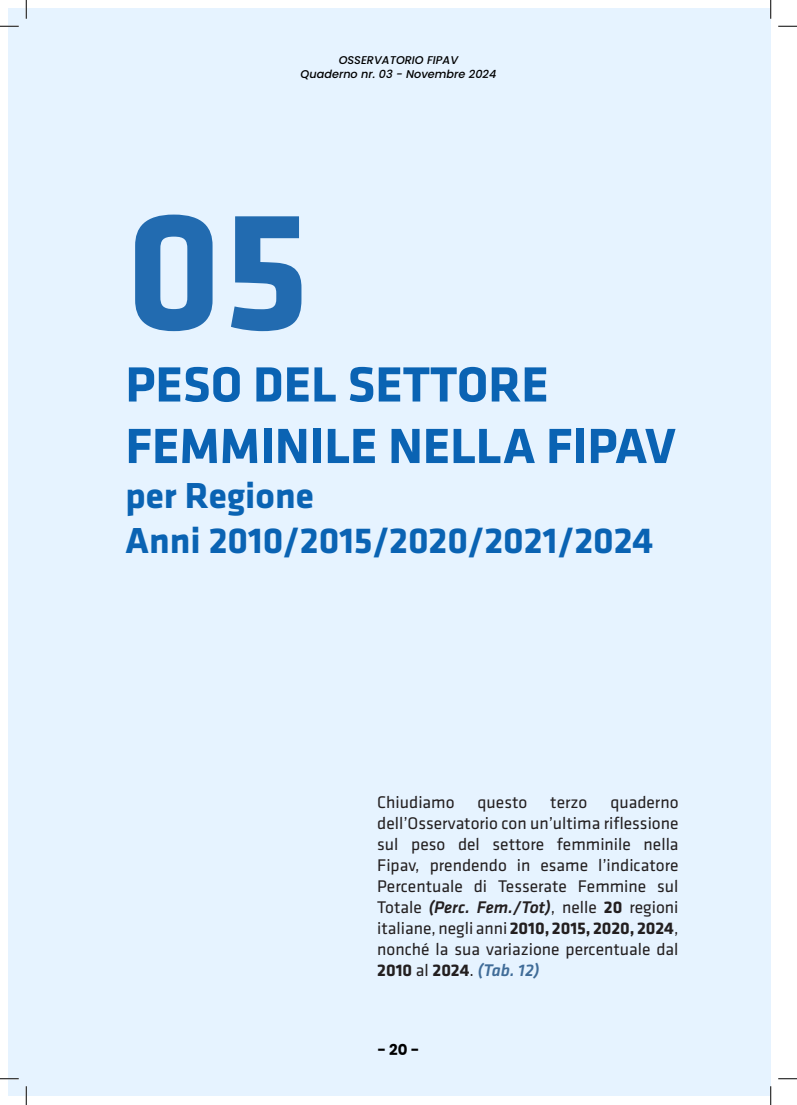
<style>
.page{position:relative;width:797px;height:1105px;background:#fff}
.page>*{position:absolute;margin:0;border:0;box-sizing:border-box;transform-origin:0 0}
.t1{font:700 175px "Klavika";color:#226bb0}
.t2{font:700 51.25px "Klavika";color:#0a63b3}
.t3{font:700 37.5px "Klavika";color:#0a63b3}
.t4{font:17.5px/21px "Klavika Basic";color:#231f20;text-align:justify}
.t5{font:700 15px "Poppins";color:#000001}
.t6{font:italic 500 11.25px "Poppins";color:#000001}
.s1{font-weight:500;font-style:italic}
.s2{font-weight:700}
.s3{font-weight:500;font-style:italic;color:#406c98}
</style>
<div class="page">
<div style="left:9px;top:9px;width:761px;height:1087px;background:#e6f3ff"></div>
<svg style="left:0;top:25px;width:19px;height:2px"></svg>
<svg style="left:778px;top:25px;width:19px;height:2px"></svg>
<svg style="left:0;top:1078px;width:19px;height:1px"></svg>
<svg style="left:778px;top:1078px;width:19px;height:1px"></svg>
<svg style="left:25px;top:0;width:2px;height:19px"></svg>
<svg style="left:25px;top:1086px;width:2px;height:19px"></svg>
<svg style="left:770px;top:0;width:1px;height:19px"></svg>
<svg style="left:770px;top:1086px;width:1px;height:19px"></svg>
<p class="t6" style="left:339px;top:54px;width:121px">OSSERVATORIO FIPAV</p>
<p class="t6" style="left:301px;top:67px;width:197px">Quaderno nr. 03 - Novembre 2024</p>
<p class="t1" style="left:125px;top:176px;width:185px">05</p>
<p class="t2" style="left:125px;top:357px;width:425px">PESO DEL SETTORE</p>
<p class="t2" style="left:125px;top:418px;width:551px">FEMMINILE NELLA FIPAV</p>
<p class="t3" style="left:125px;top:475px;width:190px">per Regione</p>
<p class="t3" style="left:125px;top:520px;width:529px">Anni 2010/2015/2020/2021/2024</p>
<p class="t4" style="left:377px;top:791px;width:303px;text-indent:233px">quaderno dell’Osservatorio con un’ultima riflessione sul peso del settore femminile nella Fipav, prendendo in esame l’indicatore Percentuale di Tesserate Femmine sul Totale <span class="s1">(Perc. Fem./Tot)</span>, nelle <span class="s2">20</span> regioni italiane, negli anni <span class="s2">2010, 2015, 2020, 2024</span>, nonché la sua variazione percentuale dal <span class="s2">2010</span> al <span class="s2">2024</span>. <span class="s3">(Tab. 12)</span></p>
<p class="t4" style="left:377px;top:791px;width:79px">Chiudiamo</p>
<p class="t4" style="left:477px;top:791px;width:51px">questo</p>
<p class="t4" style="left:550px;top:791px;width:39px">terzo</p>
<p class="t5" style="left:377px;top:1041px;width:44px">- 20 -</p>
</div>
